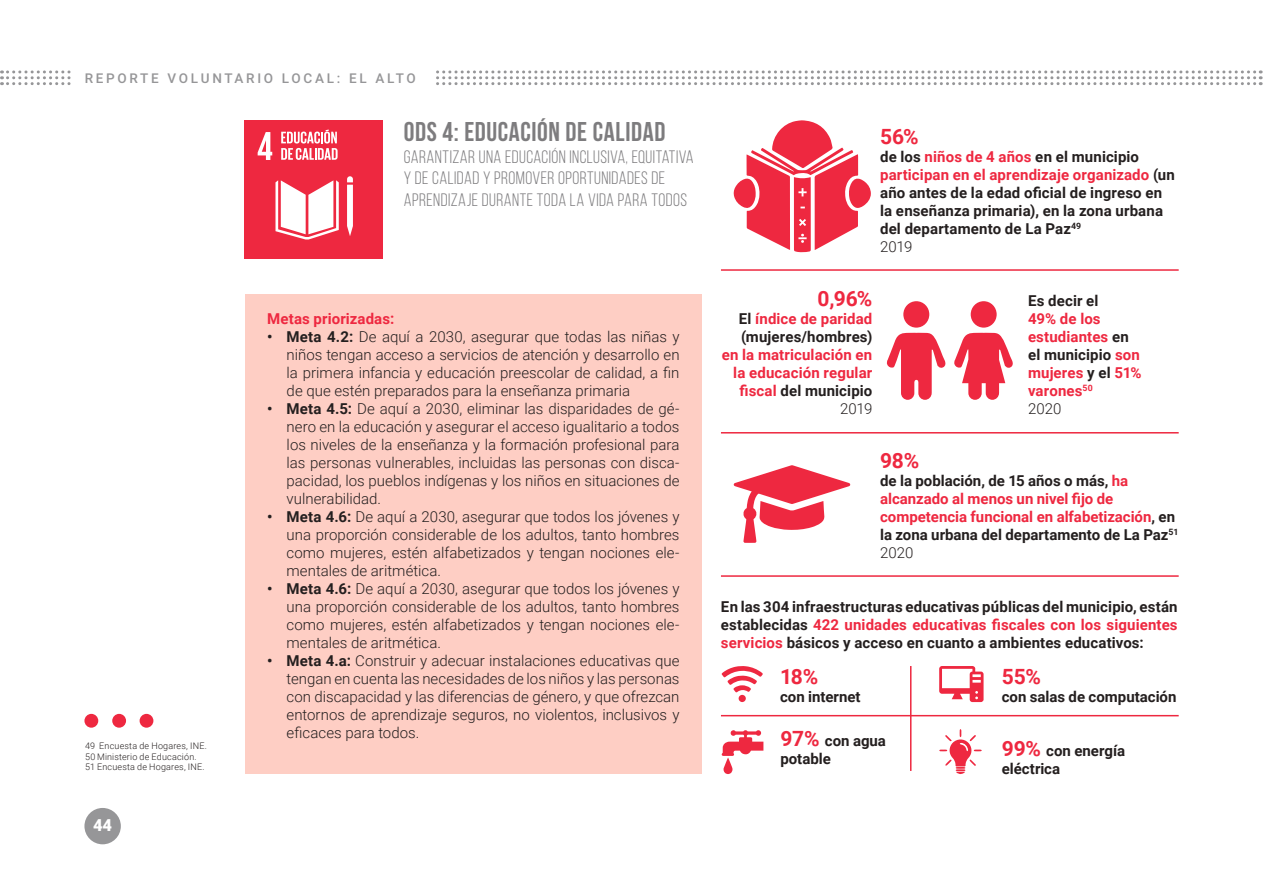
<style>
.page{position:relative;width:1263px;height:893px;background:#fff}
.page>*{position:absolute;margin:0;border:0;box-sizing:border-box;transform-origin:0 0}
.t1{font:700 27px "Bebas Neue";letter-spacing:.025em;color:#7d7c7e}
.t2{font:700 21px "Roboto";letter-spacing:-.01em;color:#ee2840}
.t3{font:18px/21.6px "Bebas Neue";letter-spacing:.025em;color:#7d7c7e}
.t4{font:900 16.5px "Roboto";color:#fff}
.t5{font:300 15px/18px "Roboto";color:#241f1f;text-align:justify}
.t6{font:700 15px/18px "Roboto";letter-spacing:.005em;color:#241f1f}
.t7{font:700 15px/18px "Roboto";letter-spacing:.005em;color:#ee2840}
.t8{font:500 13.5px "Roboto";letter-spacing:.2em;color:#969698}
.t9{font:300 9px/10.8px "Roboto";letter-spacing:.02em;color:#241f1f}
.s1{font-weight:700}
.s2{color:#ee2840}
.s3{font-weight:300}
.s4{color:#241f1f}
.s5{font-weight:300;color:#241f1f}
.s6{font-size:21px;color:#ee2840}
</style>
<div class="page">
<svg style="left:2px;top:70px;width:1259px;height:15px"></svg>
<div style="left:71px;top:69px;width:361px;height:20px;background:#fff"></div>
<div style="left:84px;top:808px;width:37px;height:36px;background:#969698;border-radius:50%"></div>
<div style="left:244px;top:120px;width:139px;height:139px;background:#ee2840"></div>
<svg style="left:258px;top:132px;width:14px;height:28px"></svg>
<svg style="left:347px;top:176px;width:6px;height:60px"></svg>
<svg style="left:275px;top:180px;width:64px;height:59px"></svg>
<svg style="left:281px;top:130px;width:57px;height:30px"></svg>
<div style="left:245px;top:295px;width:457px;height:479px;background:#fecec4"></div>
<div style="left:140px;top:714px;width:13px;height:14px;background:#ee2840;border-radius:50%"></div>
<div style="left:112px;top:714px;width:14px;height:14px;background:#ee2840;border-radius:50%"></div>
<div style="left:84px;top:714px;width:14px;height:14px;background:#ee2840;border-radius:50%"></div>
<hr style="left:721px;top:269px;width:458px;height:2px;background:#ee2840">
<hr style="left:721px;top:432px;width:458px;height:2px;background:#ee2840">
<hr style="left:721px;top:575px;width:458px;height:2px;background:#ee2840">
<hr style="left:721px;top:715px;width:458px;height:1px;background:#ee2840">
<svg style="left:733px;top:120px;width:138px;height:132px"></svg>
<svg style="left:733px;top:465px;width:117px;height:78px"></svg>
<div style="left:903px;top:301px;width:26px;height:27px;background:#ee2840;border-radius:50%"></div>
<svg style="left:886px;top:333px;width:60px;height:67px"></svg>
<div style="left:971px;top:301px;width:26px;height:27px;background:#ee2840;border-radius:50%"></div>
<svg style="left:954px;top:333px;width:59px;height:67px"></svg>
<svg style="left:722px;top:666px;width:41px;height:26px"></svg>
<div style="left:739px;top:695px;width:7px;height:7px;background:#ee2840;border-radius:50%"></div>
<svg style="left:939px;top:666px;width:44px;height:36px"></svg>
<svg style="left:721px;top:730px;width:42px;height:44px"></svg>
<svg style="left:939px;top:729px;width:43px;height:45px"></svg>
<hr style="left:910px;top:666px;width:1px;height:105px;background:#ee2840">
<p class="t8" style="left:85px;top:69px;width:333px">REPORTE VOLUNTARIO LOCAL: EL ALTO</p>
<p class="t9" style="left:85px;top:740px;width:123px">49 Encuesta de Hogares, INE.<br>50 Ministerio de Educación.<br>51 Encuesta de Hogares, INE.</p>
<p class="t4" style="left:93px;top:814px;width:21px">44</p>
<h1 class="t1" style="left:404px;top:116px;width:263px">ODS 4: EDUCACIÓN DE CALIDAD</h1>
<p class="t3" style="left:404px;top:146px;width:291px">GARANTIZAR UNA EDUCACIÓN INCLUSIVA, EQUITATIVA<br>Y DE CALIDAD Y PROMOVER OPORTUNIDADES DE<br>APRENDIZAJE DURANTE TODA LA VIDA PARA TODOS</p>
<p class="t7" style="left:267px;top:309px;width:129px">Metas priorizadas:</p>
<p class="t5" style="left:287px;top:327px;width:394px;text-indent:-19px"><span class="s1">• Meta 4.2:</span> De aquí a 2030, asegurar que todas las niñas y niños tengan acceso a servicios de atención y desarrollo en la primera infancia y educación preescolar de calidad, a fin de que estén preparados para la enseñanza primaria</p>
<p class="t5" style="left:287px;top:399px;width:394px;text-indent:-20px"><span class="s1">• Meta 4.5:</span> De aquí a 2030, eliminar las disparidades de gé&shy;nero en la educación y asegurar el acceso igualitario a todos los niveles de la enseñanza y la formación profesional para las personas vulnerables, incluidas las personas con disca&shy;pacidad, los pueblos indígenas y los niños en situaciones de vulnerabilidad.</p>
<p class="t5" style="left:287px;top:507px;width:394px;text-indent:-19px"><span class="s1">• Meta 4.6:</span> De aquí a 2030, asegurar que todos los jóvenes y una proporción considerable de los adultos, tanto hombres como mujeres, estén alfabetizados y tengan nociones ele&shy;mentales de aritmética.</p>
<p class="t5" style="left:287px;top:579px;width:394px;text-indent:-19px"><span class="s1">• Meta 4.6:</span> De aquí a 2030, asegurar que todos los jóvenes y una proporción considerable de los adultos, tanto hombres como mujeres, estén alfabetizados y tengan nociones ele&shy;mentales de aritmética.</p>
<p class="t5" style="left:287px;top:651px;width:394px;text-indent:-20px"><span class="s1">• Meta 4.a:</span> Construir y adecuar instalaciones educativas que tengan en cuenta las necesidades de los niños y las personas con discapacidad y las diferencias de género, y que ofrezcan entornos de aprendizaje seguros, no violentos, inclusivos y eficaces para todos.</p>
<h2 class="t2" style="left:880px;top:122px;width:40px">56%</h2>
<p class="t6" style="left:880px;top:147px;width:296px">de los <span class="s2">niños de 4 años</span> en el municipio <span class="s2">participan en el aprendizaje organizado</span> (un año antes de la edad oficial de ingreso en la enseñanza primaria), en la zona urbana del departamento de La Paz<sup>49<br></sup><span class="s3">2019</span></p>
<h2 class="t2" style="left:817px;top:284px;width:56px">0,96%</h2>
<p class="t6" style="left:739px;top:309px;width:135px">El <span class="s2">índice de paridad </span>(mujeres/hombres)</p>
<p class="t7" style="left:722px;top:345px;width:152px;text-align:right">en la matriculación en la educación regular fiscal <span class="s4">del municipio<br></span><span class="s5">2019</span></p>
<p class="t6" style="left:1028px;top:291px;width:72px">Es decir el</p>
<p class="t7" style="left:1028px;top:309px;width:115px">49% de los estudiantes <span class="s4">en el municipio</span> son mujeres <span class="s4">y el</span> 51% varones<sup>50<br></sup><span class="s5">2020</span></p>
<h2 class="t2" style="left:880px;top:446px;width:41px">98%</h2>
<p class="t7" style="left:880px;top:471px;width:300px"><span class="s4">de la población, de 15 años o más,</span> ha alcanzado al menos un nivel fijo de competencia funcional en alfabetización<span class="s4">, en la zona urbana del departamento de La Paz</span><sup>51<br></sup><span class="s5">2020</span></p>
<p class="t6" style="left:721px;top:597px;width:458px;text-align:justify">En las 304 infraestructuras educativas públicas del municipio, están establecidas <span class="s2">422 unidades educativas fiscales con los siguientes servicios</span> básicos y acceso en cuanto a ambientes educativos:</p>
<h2 class="t2" style="left:780px;top:662px;width:40px">18%</h2>
<p class="t6" style="left:780px;top:687px;width:82px">con internet</p>
<h2 class="t2" style="left:1002px;top:662px;width:41px">55%</h2>
<p class="t6" style="left:1002px;top:687px;width:176px">con salas de computación</p>
<p class="t6" style="left:780px;top:731px;width:107px"><span class="s6">97%</span> con agua potable</p>
<p class="t6" style="left:1002px;top:741px;width:125px"><span class="s6">99%</span> con energía eléctrica</p>
</div>
